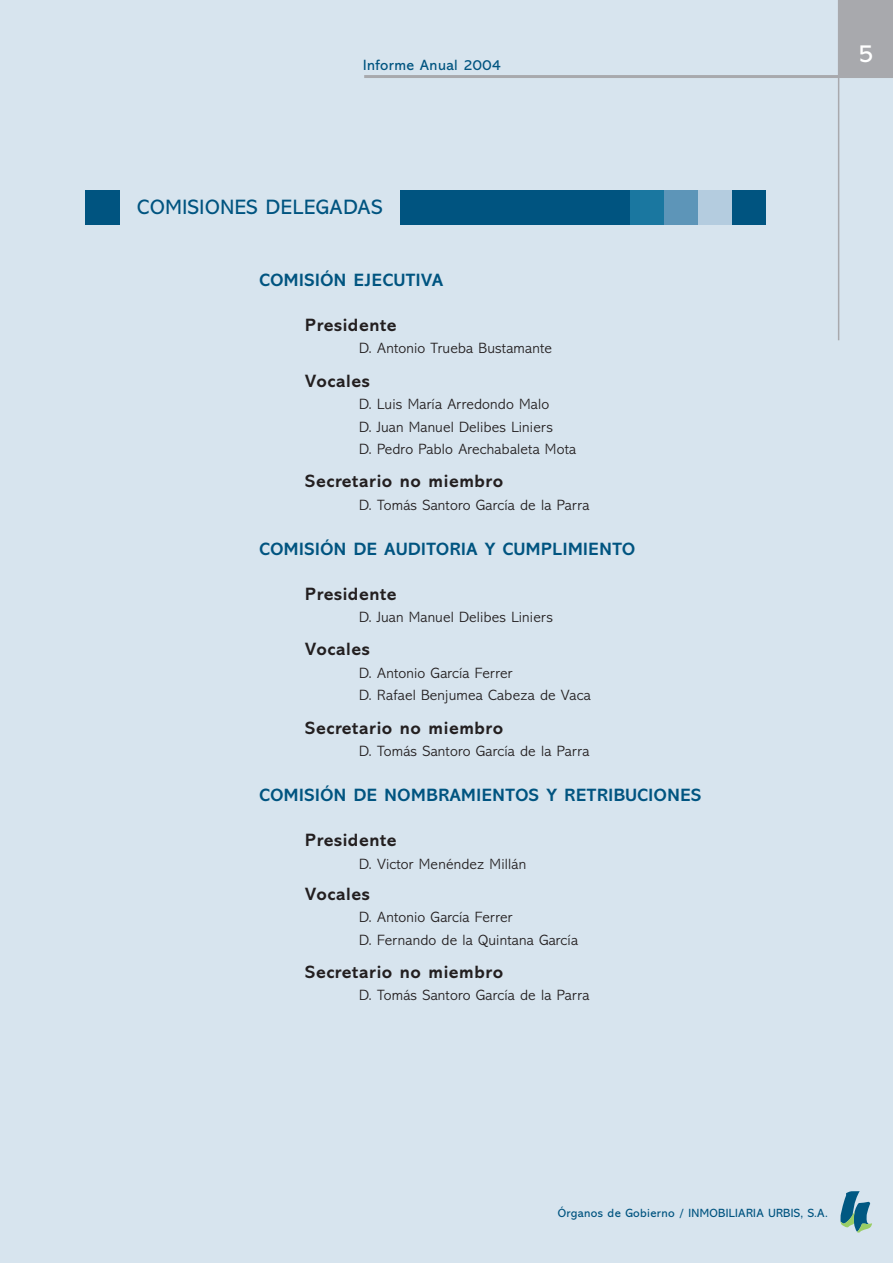
<style>
.page{position:relative;width:893px;height:1263px;background:#d7e4ee}
.page>*{position:absolute;margin:0;border:0;box-sizing:border-box;transform-origin:0 0}
.t1{font:25.5px "Abadi";color:#fff}
.t2{font:21px "Abadi";letter-spacing:.03em;color:#005480}
.t3{font:700 18px "Abadi";letter-spacing:.03em;color:#231f20}
.t4{font:700 18px "Abadi";letter-spacing:.03em;color:#005480}
.t5{font:300 15px/22.5px "Abadi";letter-spacing:.01em;color:#231f20}
.t6{font:15px "Abadi";letter-spacing:.025em;color:#005480}
.t7{font:12px "Abadi";letter-spacing:.025em;color:#005480}
</style>
<div class="page">
<div style="left:839px;top:0;width:54px;height:76px;background:#a8a9ad"></div>
<hr style="left:364px;top:75px;width:529px;height:3px;background:#a8a9ad">
<hr style="left:838px;top:0;width:1px;height:340px;background:#a8a9ad">
<svg style="left:840px;top:1191px;width:32px;height:41px"></svg>
<div style="left:85px;top:190px;width:34px;height:34px;background:#005480"></div>
<div style="left:731px;top:190px;width:34px;height:34px;background:#005480"></div>
<div style="left:697px;top:190px;width:34px;height:34px;background:#b4ccdf"></div>
<div style="left:663px;top:190px;width:34px;height:34px;background:#5d95b8"></div>
<div style="left:629px;top:190px;width:34px;height:34px;background:#1a77a0"></div>
<div style="left:400px;top:190px;width:229px;height:34px;background:#005480"></div>
<p class="t6" style="left:363px;top:60px;width:139px">Informe Anual 2004</p>
<h2 class="t2" style="left:137px;top:200px;width:247px">COMISIONES DELEGADAS</h2>
<p class="t4" style="left:259px;top:274px;width:185px">COMISIÓN EJECUTIVA</p>
<p class="t3" style="left:305px;top:319px;width:93px">Presidente</p>
<p class="t5" style="left:359px;top:339px;width:194px">D. Antonio Trueba Bustamante</p>
<p class="t3" style="left:305px;top:374px;width:66px">Vocales</p>
<p class="t5" style="left:359px;top:395px;width:218px">D. Luis María Arredondo Malo<br>D. Juan Manuel Delibes Liniers<br>D. Pedro Pablo Arechabaleta Mota</p>
<p class="t3" style="left:305px;top:475px;width:199px">Secretario no miembro</p>
<p class="t5" style="left:359px;top:496px;width:232px">D. Tomás Santoro García de la Parra</p>
<p class="t4" style="left:259px;top:542px;width:377px">COMISIÓN DE AUDITORIA Y CUMPLIMIENTO</p>
<p class="t3" style="left:305px;top:587px;width:93px">Presidente</p>
<p class="t5" style="left:359px;top:608px;width:195px">D. Juan Manuel Delibes Liniers</p>
<p class="t3" style="left:305px;top:643px;width:66px">Vocales</p>
<p class="t5" style="left:359px;top:664px;width:233px">D. Antonio García Ferrer<br>D. Rafael Benjumea Cabeza de Vaca</p>
<p class="t3" style="left:305px;top:721px;width:199px">Secretario no miembro</p>
<p class="t5" style="left:359px;top:742px;width:232px">D. Tomás Santoro García de la Parra</p>
<p class="t4" style="left:259px;top:789px;width:443px">COMISIÓN DE NOMBRAMIENTOS Y RETRIBUCIONES</p>
<p class="t3" style="left:305px;top:834px;width:93px">Presidente</p>
<p class="t5" style="left:359px;top:854px;width:168px">D. Victor Menéndez Millán</p>
<p class="t3" style="left:305px;top:887px;width:66px">Vocales</p>
<p class="t5" style="left:359px;top:908px;width:220px">D. Antonio García Ferrer<br>D. Fernando de la Quintana García</p>
<p class="t3" style="left:305px;top:965px;width:199px">Secretario no miembro</p>
<p class="t5" style="left:359px;top:986px;width:232px">D. Tomás Santoro García de la Parra</p>
<h1 class="t1" style="left:858px;top:44px;width:17px">5</h1>
<p class="t7" style="left:558px;top:1209px;width:271px">Órganos de Gobierno / INMOBILIARIA URBIS, S.A.</p>
</div>
